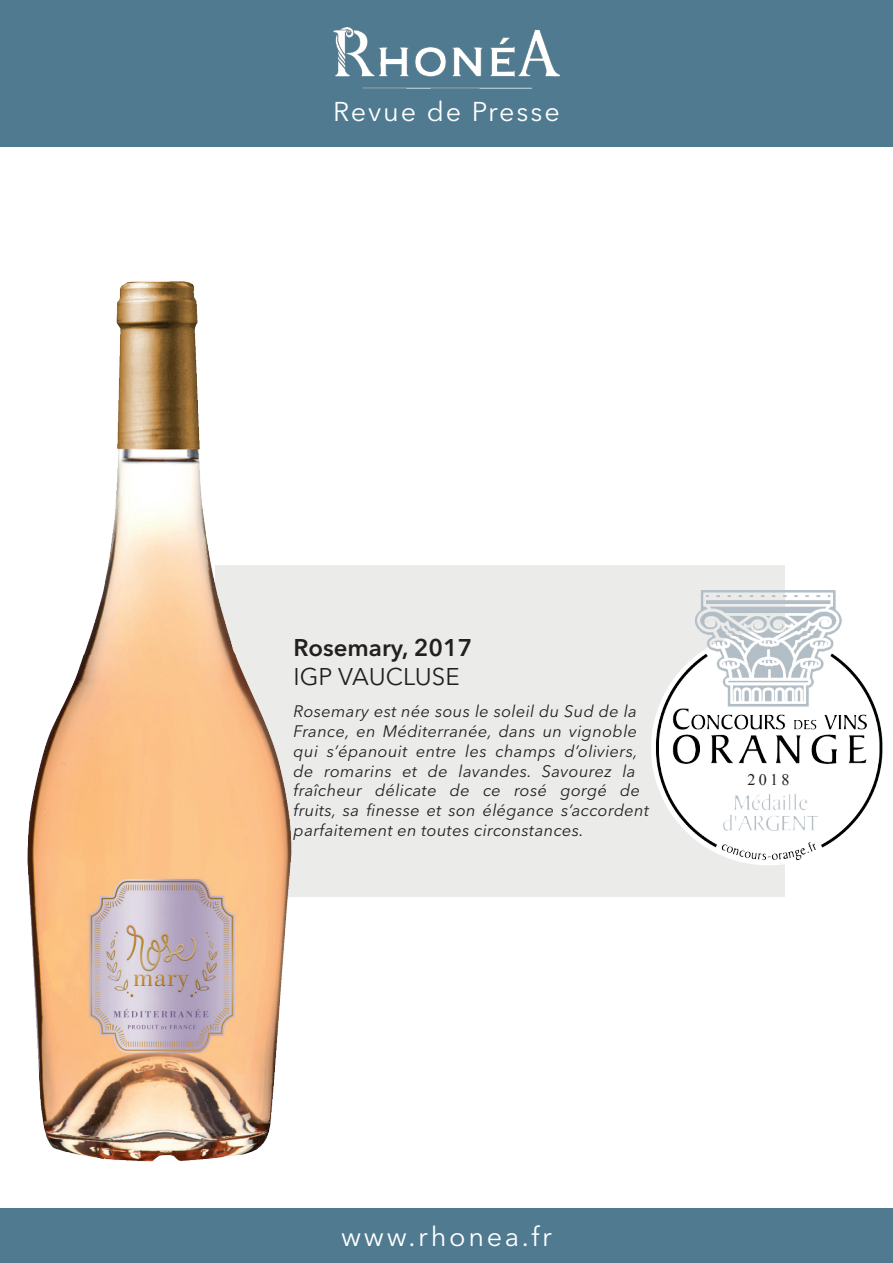
<style>
.page{position:relative;width:893px;height:1263px;background:#fff}
.page>*{position:absolute;margin:0;border:0;box-sizing:border-box;transform-origin:0 0}
.t1{font:27px "Avenir Next LT Pro";letter-spacing:.1em;color:#fff}
.t2{font:27px "Avenir Next LT Pro";letter-spacing:.07em;color:#fff}
.t3{font:600 24px "Avenir Next LT Pro";color:#231f20}
.t4{font:24px "Avenir Next LT Pro";color:#231f20}
.t5{font:italic 16.5px/19.8px "Avenir Next LT Pro";letter-spacing:.02em;color:#231f20}
.t6{font:16.05px "Times New Roman";color:#231f20}
</style>
<div class="page">
<div style="left:0;top:1209px;width:893px;height:54px;background:#4f7a90"></div>
<div style="left:0;top:0;width:893px;height:146px;background:#4f7a90"></div>
<img style="left:333px;top:28px;width:226px;height:61px">
<div style="left:215px;top:565px;width:570px;height:331px;background:#ebebea"></div>
<img style="left:27px;top:281px;width:267px;height:881px">
<img style="left:651px;top:590px;width:232px;height:275px">
<h1 class="t2" style="left:333px;top:95px;width:228px">Revue de Presse</h1>
<h2 class="t3" style="left:294px;top:633px;width:180px">Rosemary, 2017</h2>
<h2 class="t4" style="left:294px;top:662px;width:167px">IGP VAUCLUSE</h2>
<p class="t5" style="left:294px;top:701px;width:357px">Rosemary est née sous le soleil du Sud de la France, en Méditerranée, dans un vignoble qui s’épanouit entre les champs d’oliviers, de romarins et de lavandes. Savourez la fraîcheur délicate de ce rosé gorgé de fruits, sa finesse et son élégance s’accordent parfaitement en toutes circonstances.</p>
<p class="t6" style="left:747px;top:768px;width:43px">2018</p>
<h1 class="t1" style="left:341px;top:1221px;width:212px">www.rhonea.fr</h1>
</div>
